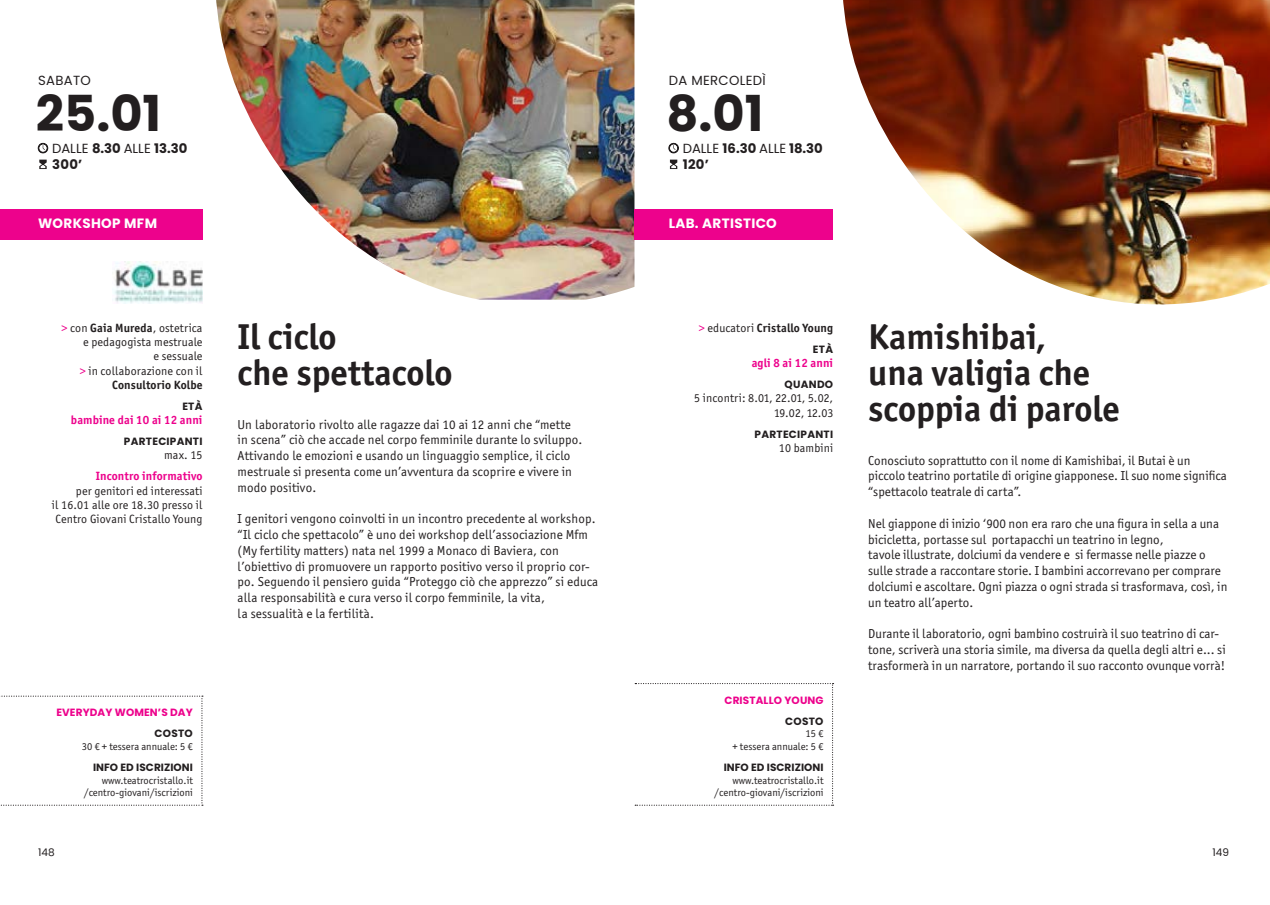
<style>
.page{position:relative;width:1270px;height:905px;background:#fff}
.page>*{position:absolute;margin:0;border:0;box-sizing:border-box;transform-origin:0 0}
.t1{font:700 49.5px "Poppins";color:#231f20}
.t2{font:700 36px "Officina Sans ITC Pro";color:#231f20}
.t3{font:700 13.5px "Poppins";letter-spacing:.025em;color:#fff}
.t4{font:700 13.2px "Poppins";letter-spacing:.01em;color:#231f20}
.t5{font:13.2px "Poppins";color:#231f20}
.t6{font:13.2px "Poppins";letter-spacing:.025em;color:#231f20}
.t7{font:13.05px/15.8px "Officina Sans ITC Pro";letter-spacing:.01em;color:#231f20}
.t8{font:12px/14.2px "Officina Sans ITC Pro";letter-spacing:.01em;color:#231f20}
.t9{font:700 12px "Officina Sans ITC Pro";letter-spacing:.01em;color:#ed028c}
.t10{font:700 12px "Officina Sans ITC Pro";letter-spacing:.01em;color:#231f20}
.t11{font:10.5px "Officina Sans ITC Pro";color:#231f20}
.t12{font:700 10.5px "Poppins";letter-spacing:.025em;color:#231f20}
.t13{font:700 10.5px "Poppins";letter-spacing:.01em;color:#ed028c}
.t14{font:700 10.5px "Poppins";letter-spacing:.005em;color:#231f20}
.t15{font:10.5px "Poppins";color:#231f20}
.s1{font-weight:700}
.s2{color:#ed028c}
.s3{font-weight:400}
.s4{font-weight:400;color:#ed028c}
</style>
<div class="page">
<svg style="left:39px;top:159px;width:8px;height:10px"></svg>
<svg style="left:38px;top:143px;width:10px;height:10px"></svg>
<div style="left:0;top:209px;width:202px;height:31px;background:#ed028c"></div>
<img style="left:113px;top:262px;width:89px;height:42px">
<svg style="left:0;top:695px;width:203px;height:110px"></svg>
<img style="left:216px;top:0;width:418px;height:299px">
<svg style="left:668px;top:143px;width:10px;height:10px"></svg>
<svg style="left:670px;top:159px;width:7px;height:10px"></svg>
<div style="left:634px;top:209px;width:199px;height:31px;background:#ed028c"></div>
<svg style="left:635px;top:683px;width:198px;height:122px"></svg>
<img style="left:843px;top:0;width:426px;height:305px">
<svg style="left:1262px;top:0;width:8px;height:6px"></svg>
<p class="t6" style="left:38px;top:72px;width:54px">SABATO</p>
<p class="t1" style="left:36px;top:85px;width:127px">25.01</p>
<p class="t5" style="left:52px;top:140px;width:137px">DALLE <span class="s1">8.30</span> ALLE <span class="s1">13.30</span></p>
<p class="t4" style="left:52px;top:157px;width:32px">300’</p>
<p class="t3" style="left:38px;top:216px;width:120px">WORKSHOP MFM</p>
<p class="t8" style="left:61px;top:320px;width:142px"><span class="s2">&gt;</span> con <span class="s1">Gaia Mureda</span>, ostetrica</p>
<p class="t8" style="left:83px;top:335px;width:121px">e pedagogista mestruale</p>
<p class="t8" style="left:154px;top:349px;width:50px">e sessuale</p>
<p class="t8" style="left:80px;top:363px;width:124px"><span class="s2">&gt;</span> in collaborazione con il</p>
<p class="t10" style="left:112px;top:377px;width:92px">Consultorio Kolbe</p>
<p class="t12" style="left:182px;top:400px;width:22px">ETÀ</p>
<p class="t9" style="left:71px;top:412px;width:133px">bambine dai 10 ai 12 anni</p>
<p class="t12" style="left:124px;top:435px;width:80px">PARTECIPANTI</p>
<p class="t8" style="left:164px;top:448px;width:40px">max. 15</p>
<p class="t9" style="left:96px;top:468px;width:108px">Incontro informativo</p>
<p class="t8" style="left:76px;top:483px;width:128px">per genitori ed interessati</p>
<p class="t8" style="left:52px;top:497px;width:152px">il 16.01 alle ore 18.30 presso il<br>Centro Giovani Cristallo Young</p>
<p class="t2" style="left:238px;top:314px;width:100px">Il ciclo</p>
<p class="t2" style="left:238px;top:350px;width:216px">che spettacolo</p>
<p class="t7" style="left:238px;top:416px;width:335px">Un laboratorio rivolto alle ragazze dai 10 ai 12 anni che “mette</p>
<p class="t7" style="left:238px;top:432px;width:346px">in scena” ciò che accade nel corpo femminile durante lo sviluppo.</p>
<p class="t7" style="left:238px;top:448px;width:336px;text-align:justify">Attivando le emozioni e usando un linguaggio semplice, il ciclo mestruale si presenta come un’avventura da scoprire e vivere in modo positivo.</p>
<p class="t7" style="left:238px;top:511px;width:359px">I genitori vengono coinvolti in un incontro precedente al workshop.</p>
<p class="t7" style="left:238px;top:526px;width:352px">“Il ciclo che spettacolo” è uno dei workshop dell’associazione Mfm</p>
<p class="t7" style="left:238px;top:542px;width:323px">(My fertility matters) nata nel 1999 a Monaco di Baviera, con</p>
<p class="t7" style="left:238px;top:558px;width:362px">l’obiettivo di promuovere un rapporto positivo verso il proprio cor&shy;po. Seguendo il pensiero guida “Proteggo ciò che apprezzo” si educa alla responsabilità e cura verso il corpo femminile, la vita,</p>
<p class="t7" style="left:238px;top:605px;width:138px">la sessualità e la fertilità.</p>
<p class="t13" style="left:56px;top:706px;width:138px">EVERYDAY WOMEN’S DAY</p>
<p class="t12" style="left:155px;top:727px;width:40px">COSTO</p>
<p class="t11" style="left:82px;top:740px;width:112px">30 € + tessera annuale: 5 €</p>
<p class="t14" style="left:93px;top:761px;width:101px">INFO ED ISCRIZIONI</p>
<p class="t11" style="left:102px;top:773px;width:93px">www.teatrocristallo.it</p>
<p class="t11" style="left:84px;top:786px;width:110px">/centro-giovani/iscrizioni</p>
<p class="t6" style="left:668px;top:72px;width:99px">DA MERCOLEDÌ</p>
<p class="t1" style="left:666px;top:85px;width:98px">8.01</p>
<p class="t4" style="left:682px;top:140px;width:142px"><span class="s3">DALLE</span> 16.30 <span class="s3">ALLE</span> 18.30</p>
<p class="t4" style="left:682px;top:157px;width:28px">120’</p>
<p class="t3" style="left:668px;top:216px;width:110px">LAB. ARTISTICO</p>
<p class="t10" style="left:699px;top:320px;width:136px"><span class="s4">&gt;</span> <span class="s3">educatori</span> Cristallo Young</p>
<p class="t12" style="left:813px;top:343px;width:22px">ETÀ</p>
<p class="t9" style="left:751px;top:355px;width:83px">agli 8 ai 12 anni</p>
<p class="t12" style="left:784px;top:378px;width:50px">QUANDO</p>
<p class="t8" style="left:694px;top:391px;width:140px">5 incontri: 8.01, 22.01, 5.02,</p>
<p class="t8" style="left:774px;top:405px;width:60px">19.02, 12.03</p>
<p class="t12" style="left:754px;top:427px;width:80px">PARTECIPANTI</p>
<p class="t8" style="left:779px;top:440px;width:56px">10 bambini</p>
<p class="t13" style="left:724px;top:693px;width:100px">CRISTALLO YOUNG</p>
<p class="t12" style="left:785px;top:714px;width:40px">COSTO</p>
<p class="t11" style="left:805px;top:727px;width:19px">15 €</p>
<p class="t11" style="left:732px;top:740px;width:92px">+ tessera annuale: 5 €</p>
<p class="t14" style="left:723px;top:761px;width:101px">INFO ED ISCRIZIONI</p>
<p class="t11" style="left:732px;top:773px;width:93px">www.teatrocristallo.it</p>
<p class="t11" style="left:714px;top:786px;width:110px">/centro-giovani/iscrizioni</p>
<p class="t2" style="left:868px;top:314px;width:180px">Kamishibai,</p>
<p class="t2" style="left:868px;top:350px;width:223px">una valigia che</p>
<p class="t2" style="left:868px;top:386px;width:253px">scoppia di parole</p>
<p class="t7" style="left:868px;top:452px;width:360px">Conosciuto soprattutto con il nome di Kamishibai, il Butai è un piccolo teatrino portatile di origine giapponese. Il suo nome significa “spettacolo teatrale di carta”.</p>
<p class="t7" style="left:868px;top:515px;width:352px">Nel giappone di inizio ‘900 non era raro che una figura in sella a una bicicletta, portasse sul portapacchi un teatrino in legno,</p>
<p class="t7" style="left:868px;top:547px;width:361px">tavole illustrate, dolciumi da vendere e si fermasse nelle piazze o sulle strade a raccontare storie. I bambini accorrevano per comprare dolciumi e ascoltare. Ogni piazza o ogni strada si trasformava, così, in un teatro all’aperto.</p>
<p class="t7" style="left:868px;top:625px;width:359px">Durante il laboratorio, ogni bambino costruirà il suo teatrino di car&shy;tone, scriverà una storia simile, ma diversa da quella degli altri e... si trasformerà in un narratore, portando il suo racconto ovunque vorrà!</p>
<p class="t15" style="left:38px;top:846px;width:18px">148</p>
<p class="t15" style="left:1212px;top:846px;width:18px">149</p>
</div>
